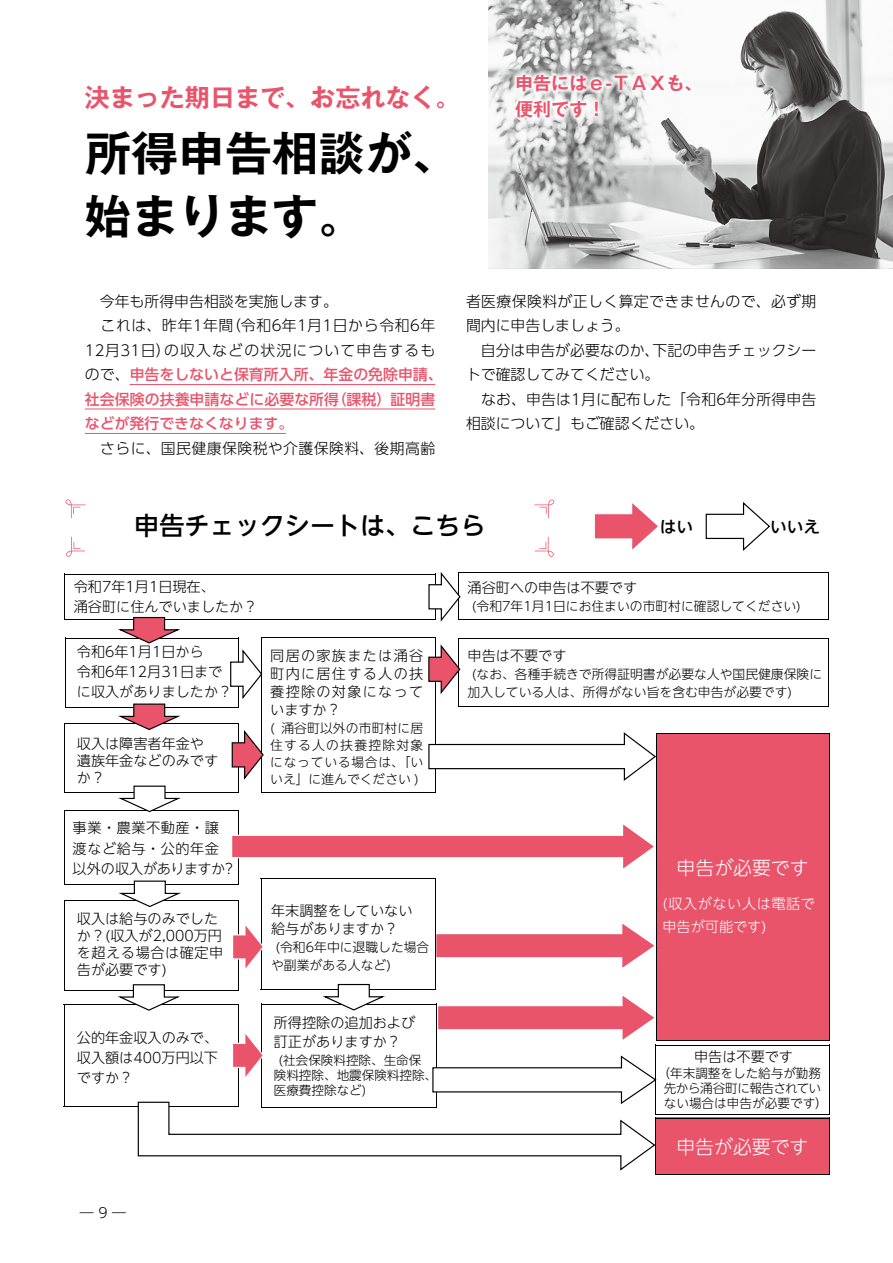
<style>
.page{position:relative;width:893px;height:1263px;background:#fff}
.page>*{position:absolute;margin:0;border:0;box-sizing:border-box;transform-origin:0 0}
.t1{font:700 46.8px/63px "Gothic MB101 Pr 6 N De";color:#000}
.t2{font:700 25.05px "Gothic MB101 Pr 6 N De";color:#e9546b}
.t3{font:500 25.05px "UD Shin Go NT Pro";color:#000}
.t4{font:300 18.9px "UD Shin Go NT Pro";color:#fff}
.t5{font:700 18px/25.5px "Gothic MB101 Pr 6 N De";color:#e9546b}
.t6{font:500 16.65px "UD Shin Go NT Pro";color:#000}
.t7{font:300 14.85px/24.5px "UD Shin Go Pro";letter-spacing:.01em;color:#000}
.t8{font:300 14.85px/24.5px "UD Shin Go Pro";letter-spacing:.04em;color:#000}
.t9{font:300 14.1px/18px "UD Shin Go NT Pro";color:#000}
.t10{font:300 14.1px/20.4px "UD Shin Go NT Pro";letter-spacing:.04em;color:#000}
.t11{font:300 14.1px/23px "UD Shin Go NT Pro";letter-spacing:.04em;color:#fff}
.t12{font:300 13.8px "UD Shin Go NT Pro";color:#000}
.t13{font:300 12.75px/17.2px "UD Shin Go NT Pro";color:#000}
.t14{font:300 12.6px/15.1px "UD Shin Go NT Pro";color:#000;text-align:center}
.s1{font-weight:500;color:#e9546b}
</style>
<div class="page">
<img style="left:489px;top:0;width:403px;height:269px">
<hr style="left:130px;top:384px;width:305px;height:1px;background:#e9546b">
<hr style="left:85px;top:409px;width:350px;height:1px;background:#e9546b">
<hr style="left:85px;top:433px;width:201px;height:1px;background:#e9546b">
<svg style="left:510px;top:69px;width:186px;height:54px"></svg>
<hr style="left:64px;top:573px;width:1px;height:46px;background:#000">
<hr style="left:64px;top:573px;width:372px;height:1px;background:#000">
<hr style="left:64px;top:619px;width:372px;height:1px;background:#000">
<hr style="left:828px;top:572px;width:1px;height:47px;background:#000">
<hr style="left:458px;top:572px;width:371px;height:1px;background:#000">
<hr style="left:458px;top:619px;width:371px;height:1px;background:#000">
<hr style="left:65px;top:637px;width:1px;height:70px;background:#000">
<hr style="left:238px;top:637px;width:1px;height:70px;background:#000">
<hr style="left:65px;top:638px;width:174px;height:1px;background:#000">
<hr style="left:65px;top:706px;width:174px;height:1px;background:#000">
<hr style="left:64px;top:723px;width:1px;height:69px;background:#000">
<hr style="left:238px;top:723px;width:1px;height:69px;background:#000">
<hr style="left:64px;top:723px;width:175px;height:1px;background:#000">
<hr style="left:64px;top:791px;width:175px;height:1px;background:#000">
<svg style="left:595px;top:503px;width:63px;height:46px"></svg>
<svg style="left:705px;top:502px;width:65px;height:49px"></svg>
<svg style="left:118px;top:616px;width:61px;height:28px"></svg>
<svg style="left:115px;top:703px;width:64px;height:27px"></svg>
<svg style="left:428px;top:572px;width:33px;height:50px"></svg>
<hr style="left:261px;top:637px;width:1px;height:155px;background:#000">
<hr style="left:435px;top:637px;width:1px;height:155px;background:#000">
<hr style="left:261px;top:637px;width:175px;height:1px;background:#000">
<hr style="left:261px;top:792px;width:175px;height:1px;background:#000">
<hr style="left:458px;top:638px;width:1px;height:68px;background:#000">
<hr style="left:828px;top:638px;width:1px;height:68px;background:#000">
<hr style="left:458px;top:638px;width:371px;height:1px;background:#000">
<hr style="left:458px;top:706px;width:371px;height:1px;background:#000">
<svg style="left:428px;top:644px;width:33px;height:50px"></svg>
<svg style="left:230px;top:649px;width:33px;height:50px"></svg>
<hr style="left:64px;top:810px;width:1px;height:74px;background:#000">
<hr style="left:238px;top:810px;width:1px;height:74px;background:#000">
<hr style="left:64px;top:810px;width:175px;height:1px;background:#000">
<hr style="left:64px;top:884px;width:175px;height:1px;background:#000">
<svg style="left:115px;top:785px;width:65px;height:28px"></svg>
<div style="left:656px;top:733px;width:173px;height:308px;background:#e9546b"></div>
<hr style="left:656px;top:733px;width:1px;height:307px;background:#000">
<hr style="left:828px;top:733px;width:1px;height:307px;background:#000">
<hr style="left:656px;top:733px;width:173px;height:1px;background:#000">
<hr style="left:656px;top:1040px;width:173px;height:1px;background:#000">
<svg style="left:232px;top:824px;width:422px;height:45px"></svg>
<hr style="left:64px;top:900px;width:1px;height:90px;background:#000">
<hr style="left:238px;top:900px;width:1px;height:90px;background:#000">
<hr style="left:64px;top:900px;width:175px;height:1px;background:#000">
<hr style="left:64px;top:990px;width:175px;height:1px;background:#000">
<svg style="left:118px;top:880px;width:62px;height:28px"></svg>
<svg style="left:436px;top:924px;width:221px;height:44px"></svg>
<hr style="left:261px;top:878px;width:1px;height:111px;background:#000">
<hr style="left:435px;top:878px;width:1px;height:111px;background:#000">
<hr style="left:261px;top:878px;width:175px;height:1px;background:#000">
<hr style="left:64px;top:1004px;width:1px;height:102px;background:#000">
<hr style="left:64px;top:1004px;width:175px;height:1px;background:#000">
<hr style="left:64px;top:1106px;width:175px;height:1px;background:#000">
<svg style="left:233px;top:925px;width:30px;height:43px"></svg>
<hr style="left:828px;top:1045px;width:1px;height:69px;background:#000">
<hr style="left:655px;top:1045px;width:174px;height:1px;background:#000">
<hr style="left:655px;top:1114px;width:174px;height:1px;background:#000">
<div style="left:655px;top:1118px;width:174px;height:57px;background:#e9546b"></div>
<hr style="left:655px;top:1118px;width:1px;height:57px;background:#000">
<hr style="left:828px;top:1118px;width:1px;height:57px;background:#000">
<hr style="left:655px;top:1118px;width:174px;height:1px;background:#000">
<hr style="left:655px;top:1174px;width:174px;height:1px;background:#000">
<svg style="left:117px;top:983px;width:541px;height:188px"></svg>
<svg style="left:231px;top:730px;width:33px;height:50px"></svg>
<svg style="left:428px;top:732px;width:228px;height:49px"></svg>
<svg style="left:66px;top:499px;width:20px;height:19px"></svg>
<svg style="left:66px;top:537px;width:19px;height:20px"></svg>
<svg style="left:534px;top:499px;width:20px;height:19px"></svg>
<svg style="left:535px;top:537px;width:19px;height:20px"></svg>
<h2 class="t2" style="left:85px;top:77px;width:377px">決まった期日まで、お忘れなく。</h2>
<h1 class="t1" style="left:85px;top:119px;width:376px">所得申告相談が、始まります。</h1>
<p class="t5" style="left:515px;top:70px;width:189px">申告にはｅ-ＴＡＸも、便利です！</p>
<p class="t8" style="left:85px;top:289px;width:359px">　今年も所得申告相談を実施します。<br>　これは、昨年1年間（令和6年1月1日から令和6年<br>12月31日）の収入などの状況について申告するもので、<span class="s1">申告をしないと保育所入所、年金の免除申請、社会保険の扶養申請などに必要な所得（課税）証明書などが発行できなくなります。</span></p>
<p class="t7" style="left:85px;top:435px;width:352px">　さらに、国民健康保険税や介護保険料、後期高齢</p>
<p class="t7" style="left:466px;top:289px;width:352px">者医療保険料が正しく算定できませんので、必ず期間内に申告しましょう。<br>　自分は申告が必要なのか、下記の申告チェックシートで確認してみてください。<br>　なお、申告は1月に配布した「令和6年分所得申告相談について」もご確認ください。</p>
<h2 class="t3" style="left:134px;top:505px;width:353px">申告チェックシートは、こちら</h2>
<p class="t6" style="left:660px;top:513px;width:35px">はい</p>
<p class="t6" style="left:770px;top:513px;width:51px">いいえ</p>
<p class="t9" style="left:74px;top:576px;width:185px;line-height:20.4px">令和7年1月1日現在、<br>涌谷町に住んでいましたか？</p>
<p class="t9" style="left:77px;top:641px;width:157px;line-height:20.4px">令和6年1月1日から<br>令和6年12月31日までに収入がありましたか？</p>
<p class="t9" style="left:77px;top:734px;width:143px;line-height:17px">収入は障害者年金や遺族年金などのみですか？</p>
<p class="t10" style="left:73px;top:817px;width:162px">事業・農業不動産・譲渡など給与・公的年金以外の収入がありますか?</p>
<p class="t9" style="left:77px;top:909px;width:148px;line-height:17.2px">収入は給与のみでしたか？(収入が2,000万円を超える場合は確定申告が必要です)</p>
<p class="t9" style="left:77px;top:1027px;width:143px;line-height:20.1px;text-align:justify">公的年金収入のみで、収入額は400万円以下ですか？</p>
<p class="t9" style="left:270px;top:646px;width:155px;text-align:justify">同居の家族または涌谷町内に居住する人の扶養控除の対象になっていますか？</p>
<p class="t13" style="left:270px;top:719px;width:155px;text-align:justify">( 涌谷町以外の市町村に居住する人の扶養控除対象になっている場合は、「いいえ」に進んでください )</p>
<p class="t9" style="left:271px;top:901px;width:143px">年末調整をしていない給与がありますか？</p>
<p class="t13" style="left:271px;top:937px;width:160px;line-height:18px;text-indent:4px">(令和6年中に退職した場合や副業がある人など)</p>
<p class="t9" style="left:274px;top:1013px;width:143px">所得控除の追加および訂正がありますか？</p>
<p class="t14" style="left:274px;top:1052px;width:165px;text-align:left;text-indent:5px">(社会保険料控除、生命保<br>険料控除、地震保険料控除、医療費控除など)</p>
<p class="t12" style="left:80px;top:1201px;width:47px">― 9 ―</p>
<p class="t9" style="left:468px;top:578px;width:171px">涌谷町への申告は不要です</p>
<p class="t13" style="left:472px;top:597px;width:331px">(令和7年1月1日にお住まいの市町村に確認してください)</p>
<p class="t9" style="left:468px;top:646px;width:100px">申告は不要です</p>
<p class="t13" style="left:468px;top:665px;width:356px;line-height:18px;text-indent:4px">(なお、各種手続きで所得証明書が必要な人や国民健康保険に加入している人は、所得がない旨を含む申告が必要です)</p>
<h3 class="t4" style="left:677px;top:852px;width:133px">申告が必要です</h3>
<p class="t11" style="left:662px;top:891px;width:154px">(収入がない人は電話で申告が可能です)</p>
<p class="t9" style="left:694px;top:1047px;width:100px">申告は不要です</p>
<p class="t14" style="left:657px;top:1065px;width:172px">（年末調整をした給与が勤務先から涌谷町に報告されていない場合は申告が必要です）</p>
<h3 class="t4" style="left:676px;top:1132px;width:133px">申告が必要です</h3>
</div>
